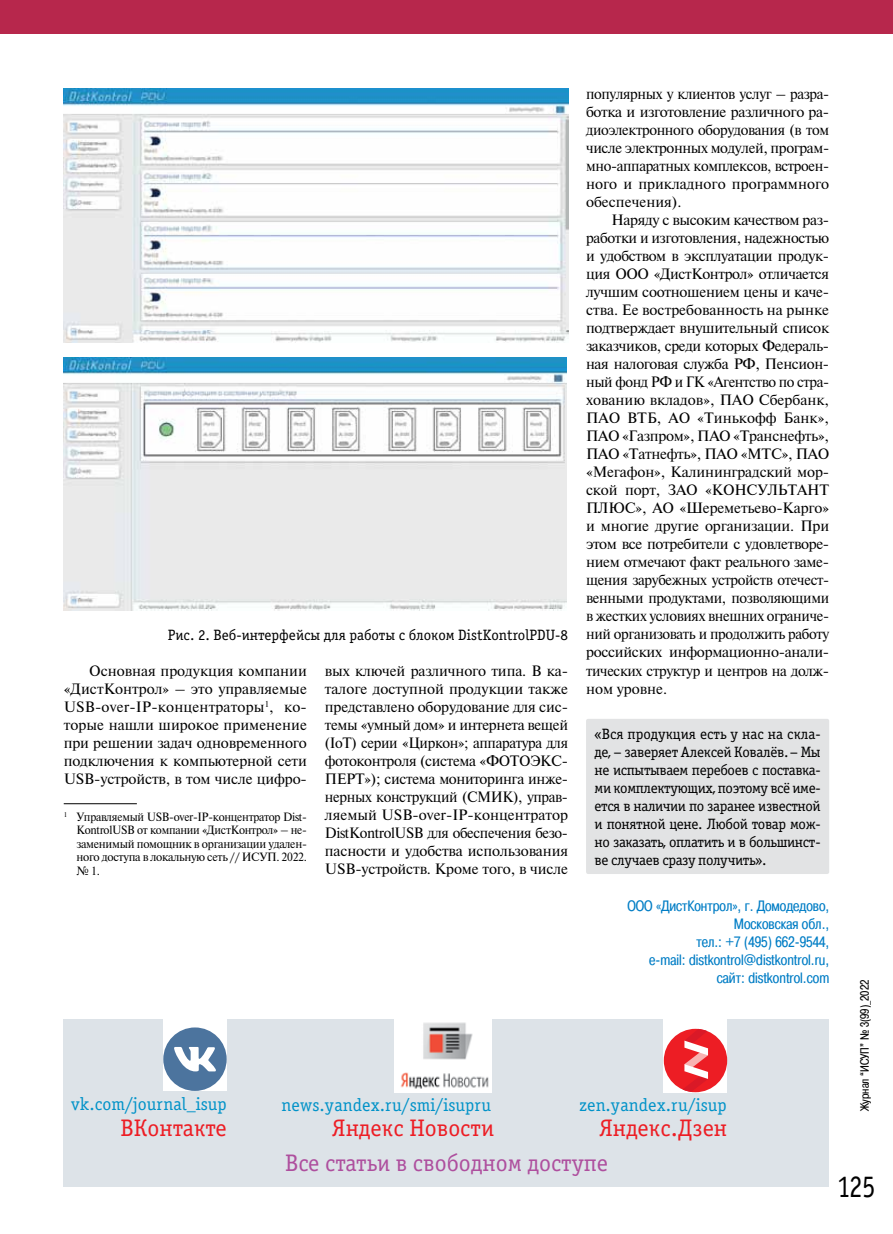
<style>
.page{position:relative;width:893px;height:1234px;background:#fff}
.page>*{position:absolute;margin:0;border:0;box-sizing:border-box;transform-origin:0 0}
.t1{font:31.5px "Officina Serif Book C";color:#000;scale:.85 1}
.t2{font:24px "Officina Serif Book C";color:#ed1d24}
.t3{font:24px "Officina Serif Book C";color:#ae4f9e}
.t4{font:18px "Officina Serif Book C";color:#0092c8}
.t5{font:15px/18px "Newton";letter-spacing:-.01em;color:#000;text-align:justify}
.t6{font:15px/18px "Officina Serif Book C";letter-spacing:-.015em;color:#000;text-align:justify}
.t7{font:15px/18px "Newton";letter-spacing:-.01em;color:#000;text-align:justify;scale:.96 1}
.t8{font:15px/18px "Pragmatica Cond C";color:#007dc5;text-align:right}
.t9{font:12px/13.5px "Newton";letter-spacing:-.025em;color:#000;scale:.94 1}
.t10{font:12px "Pragmatica Cond C";color:#000}
</style>
<div class="page">
<div style="left:0;top:0;width:893px;height:34px;background:#b7274c"></div>
<hr style="left:64px;top:803px;width:73px;height:1px;background:#000">
<div style="left:586px;top:718px;width:243px;height:155px;background:#e2e3e4;border-radius:2px"></div>
<img style="left:64px;top:88px;width:504px;height:255px">
<img style="left:64px;top:357px;width:503px;height:253px">
<div style="left:64px;top:1019px;width:765px;height:167px;background:#dde3e8"></div>
<div style="left:163px;top:1014px;width:64px;height:76px;background:#fff"></div>
<div style="left:664px;top:1014px;width:63px;height:77px;background:#fff"></div>
<div style="left:163px;top:1027px;width:64px;height:63px;background:#4c749e;border-radius:50%"></div>
<svg style="left:174px;top:1047px;width:42px;height:24px"></svg>
<div style="left:664px;top:1028px;width:63px;height:63px;background:#ed1d24;border-radius:50%"></div>
<svg style="left:682px;top:1028px;width:26px;height:63px"></svg>
<img style="left:395px;top:1019px;width:96px;height:72px">
<p class="t6" style="left:168px;top:626px;width:402px">Рис. 2. Веб-интерфейсы для работы с блоком DistKontrolPDU‑8</p>
<p class="t5" style="left:64px;top:660px;width:245px;text-indent:26px">Основная продукция компании «ДистКонтрол» – это управляемые USB-over-IP-концентраторы<sup>1</sup>, ко&shy;торые нашли широкое применение при решении задач одновременного подключения к компьютерной сети USB-устройств, в том числе цифро-</p>
<p class="t5" style="left:325px;top:660px;width:245px;text-align:left">вых ключей различного типа. В ка&shy;талоге доступной продукции также представлено оборудование для сис&shy;темы «умный дом» и интернета вещей (IoT) серии «Циркон»; аппаратура для фотоконтроля (система «ФОТОЭКС-ПЕРТ»); система мониторинга инже&shy;нерных конструкций (СМИК), управ&shy;ляемый USB-over-IP-концентратор DistKontrolUSB для обеспечения безо&shy;пасности и удобства использования USB-устройств. Кроме того, в числе</p>
<p class="t9" style="left:76px;top:809px;width:247px;text-indent:-13px"><sup>1</sup> Управляемый USB-over-IP-концентратор Dist-KontrolUSB от компании «ДистКонтрол» – не&shy;заменимый помощник в организации удален&shy;ного доступа в локальную сеть // ИСУП. 2022. № 1.</p>
<p class="t7" style="left:586px;top:84px;width:255px">популярных у клиентов услуг – разра&shy;ботка и изготовление различного ра&shy;диоэлектронного оборудования (в том числе электронных модулей, програм&shy;мно-аппаратных комплексов, встроен&shy;ного и прикладного программного обеспечения).</p>
<p class="t5" style="left:586px;top:210px;width:245px;text-indent:26px">Наряду с высоким качеством раз&shy;работки и изготовления, надежностью и удобством в эксплуатации продук&shy;ция ООО «ДистКонтрол» отличается лучшим соотношением цены и каче&shy;ства. Ее востребованность на рынке подтверждает внушительный список заказчиков, среди которых Федераль&shy;ная налоговая служба РФ, Пенсион&shy;ный фонд РФ и ГК «Агентство по стра&shy;хованию вкладов», ПАО Сбербанк, ПАО ВТБ, АО «Тинькофф Банк», ПАО «Газпром», ПАО «Транснефть», ПАО «Татнефть», ПАО «МТС», ПАО «Мегафон», Калининградский мор&shy;ской порт, ЗАО «КОНСУЛЬТАНТ ПЛЮС», АО «Шереметьево‑Карго» и многие другие организации. При этом все потребители с удовлетворе&shy;нием отмечают факт реального заме&shy;щения зарубежных устройств отечест&shy;венными продуктами, позволяющими в жестких условиях внешних ограниче&shy;ний организовать и продолжить работу российских информационно-анали&shy;тических структур и центров на долж&shy;ном уровне.</p>
<p class="t6" style="left:595px;top:725px;width:228px">«Вся продукция есть у нас на скла‑ де, – заверяет Алексей Ковалёв.– Мы не испытываем перебоев с поставка‑ ми комплектующих, поэтому всё име‑ ется в наличии по заранее известной и понятной цене. Любой товар мож‑ но заказать, оплатить и в большинст‑ ве случаев сразу получить».</p>
<p class="t8" style="left:627px;top:896px;width:203px">ООО «ДистКонтрол», г. Домодедово,<br>Московская обл.,<br>тел.: +7 (495) 662-9544,<br>e-mail: distkontrol@distkontrol.ru, сайт: distkontrol.com</p>
<p class="t4" style="left:71px;top:1094px;width:157px">vk.com/journal_isup</p>
<h2 class="t2" style="left:121px;top:1114px;width:108px">ВКонтакте</h2>
<p class="t4" style="left:282px;top:1094px;width:211px">news.yandex.ru/smi/isupru</p>
<p class="t4" style="left:579px;top:1094px;width:149px">zen.yandex.ru/isup</p>
<h2 class="t3" style="left:285px;top:1149px;width:324px">Все статьи в свободном доступе</h2>
<h2 class="t2" style="left:332px;top:1114px;width:163px">Яндекс Новости</h2>
<h2 class="t2" style="left:599px;top:1114px;width:129px">Яндекс.Дзен</h2>
<p class="t10" style="left:858px;top:1110px;width:133px;rotate:-90deg">Журнал “ИСУП” № 3(99)_2022</p>
<h1 class="t1" style="left:837px;top:1168px;width:47px">125</h1>
</div>
